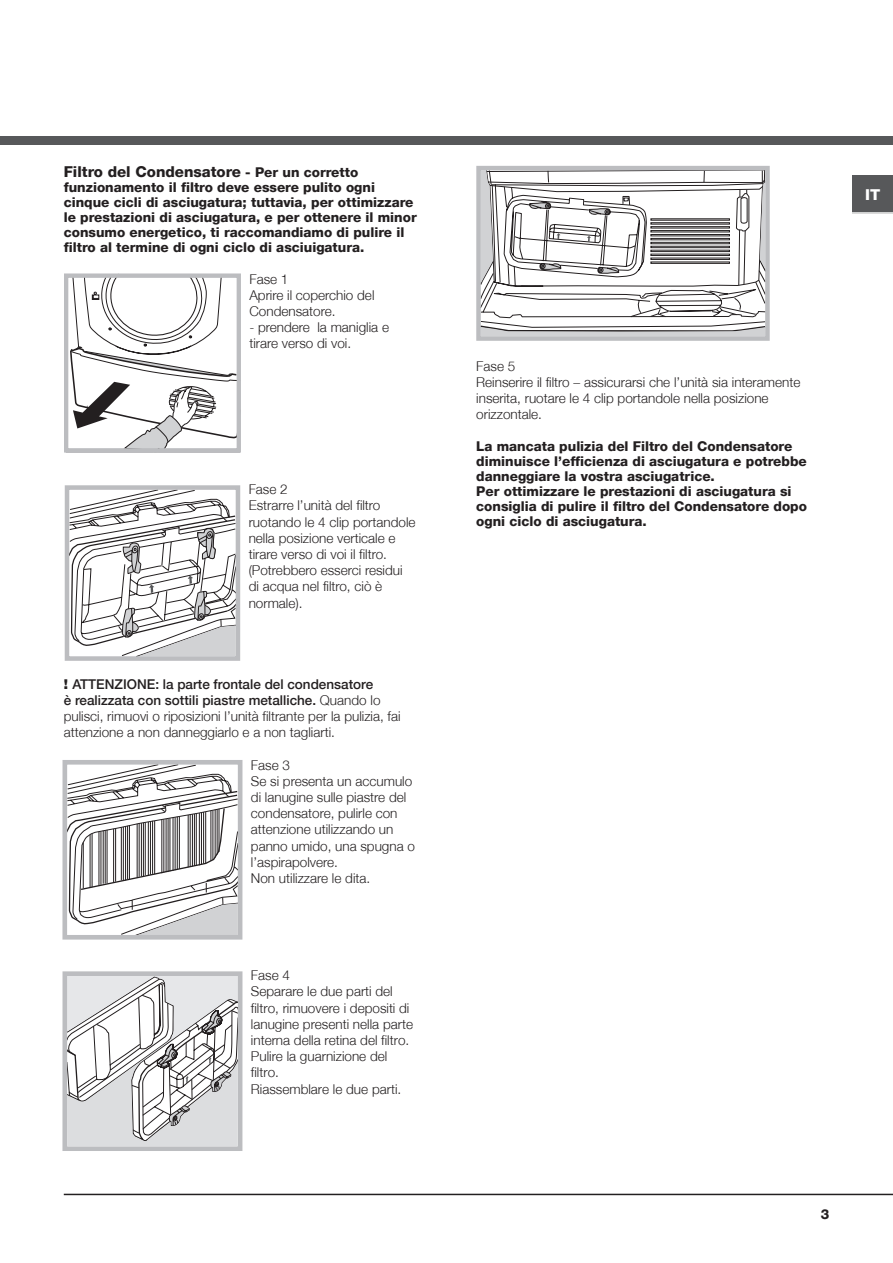
<style>
.page{position:relative;width:893px;height:1263px;background:#fff}
.page>*{position:absolute;margin:0;border:0;box-sizing:border-box;transform-origin:0 0}
.t1{font:800 15px "Helvetica Neue";color:#231f20}
.t2{font:800 15px "Helvetica Neue";color:#fff;scale:1.05 1}
.t3{font:300 13.5px/16.2px "Helvetica Neue";color:#231f20}
.t4{font:800 13.5px/15px "Helvetica Neue";color:#231f20}
.s1{font-size:13.5px}
.s2{font-weight:900}
.s3{font-weight:500}
</style>
<div class="page">
<hr style="left:64px;top:1194px;width:829px;height:1px;background:#231f20">
<div style="left:853px;top:175px;width:40px;height:38px;background:#57585a"></div>
<div style="left:0;top:136px;width:893px;height:9px;background:#57585a"></div>
<hr style="left:829px;top:212px;width:64px;height:2px;background:#fff">
<svg style="left:65px;top:273px;width:176px;height:179px"></svg>
<div style="left:65px;top:485px;width:175px;height:176px;border:5px solid #bcbdc0"></div>
<svg style="left:67px;top:489px;width:171px;height:168px"></svg>
<div style="left:62px;top:760px;width:180px;height:179px;border:5px solid #bcbdc0"></div>
<svg style="left:65px;top:764px;width:175px;height:172px"></svg>
<hr style="left:83px;top:842px;width:1px;height:46px;background:#231f20">
<hr style="left:90px;top:835px;width:1px;height:53px;background:#231f20">
<hr style="left:92px;top:834px;width:1px;height:53px;background:#231f20">
<hr style="left:99px;top:832px;width:1px;height:53px;background:#231f20">
<hr style="left:101px;top:831px;width:1px;height:54px;background:#231f20">
<hr style="left:103px;top:831px;width:1px;height:53px;background:#231f20">
<hr style="left:105px;top:830px;width:1px;height:53px;background:#231f20">
<hr style="left:107px;top:830px;width:1px;height:53px;background:#231f20">
<hr style="left:113px;top:829px;width:1px;height:53px;background:#231f20">
<hr style="left:115px;top:828px;width:1px;height:54px;background:#231f20">
<hr style="left:121px;top:827px;width:1px;height:53px;background:#231f20">
<hr style="left:123px;top:827px;width:1px;height:53px;background:#231f20">
<hr style="left:125px;top:826px;width:1px;height:54px;background:#231f20">
<hr style="left:127px;top:826px;width:1px;height:53px;background:#231f20">
<hr style="left:129px;top:825px;width:1px;height:54px;background:#231f20">
<hr style="left:137px;top:824px;width:1px;height:53px;background:#231f20">
<hr style="left:139px;top:823px;width:1px;height:54px;background:#231f20">
<hr style="left:141px;top:823px;width:1px;height:53px;background:#231f20">
<hr style="left:143px;top:823px;width:1px;height:53px;background:#231f20">
<hr style="left:145px;top:822px;width:1px;height:53px;background:#231f20">
<hr style="left:148px;top:822px;width:1px;height:53px;background:#231f20">
<hr style="left:150px;top:821px;width:1px;height:54px;background:#231f20">
<hr style="left:152px;top:821px;width:1px;height:53px;background:#231f20">
<hr style="left:154px;top:821px;width:1px;height:53px;background:#231f20">
<hr style="left:162px;top:820px;width:1px;height:53px;background:#231f20">
<hr style="left:164px;top:819px;width:1px;height:53px;background:#231f20">
<hr style="left:166px;top:819px;width:1px;height:53px;background:#231f20">
<hr style="left:168px;top:819px;width:1px;height:53px;background:#231f20">
<hr style="left:170px;top:818px;width:1px;height:53px;background:#231f20">
<hr style="left:173px;top:818px;width:1px;height:53px;background:#231f20">
<hr style="left:175px;top:817px;width:1px;height:53px;background:#231f20">
<hr style="left:177px;top:817px;width:1px;height:53px;background:#231f20">
<hr style="left:179px;top:817px;width:1px;height:52px;background:#231f20">
<hr style="left:188px;top:815px;width:1px;height:52px;background:#231f20">
<hr style="left:190px;top:814px;width:1px;height:53px;background:#231f20">
<hr style="left:192px;top:814px;width:1px;height:52px;background:#231f20">
<hr style="left:194px;top:814px;width:1px;height:52px;background:#231f20">
<hr style="left:196px;top:813px;width:1px;height:52px;background:#231f20">
<hr style="left:199px;top:813px;width:1px;height:52px;background:#231f20">
<hr style="left:201px;top:812px;width:1px;height:52px;background:#231f20">
<hr style="left:203px;top:812px;width:1px;height:52px;background:#231f20">
<hr style="left:205px;top:812px;width:1px;height:51px;background:#231f20">
<hr style="left:211px;top:811px;width:1px;height:50px;background:#231f20">
<hr style="left:213px;top:810px;width:1px;height:50px;background:#231f20">
<hr style="left:215px;top:810px;width:1px;height:48px;background:#231f20">
<hr style="left:217px;top:809px;width:1px;height:45px;background:#231f20">
<hr style="left:219px;top:809px;width:1px;height:43px;background:#231f20">
<div style="left:476px;top:166px;width:294px;height:175px;border:5px solid #bcbdc0"></div>
<svg style="left:478px;top:169px;width:289px;height:167px"></svg>
<div style="left:62px;top:971px;width:180px;height:180px;border:5px solid #bcbdc0"></div>
<svg style="left:65px;top:975px;width:177px;height:171px"></svg>
<p class="t1" style="left:64px;top:163px;width:296px">Filtro del Condensatore <span class="s1">- Per un corretto</span></p>
<p class="t4" style="left:64px;top:180px;width:354px">funzionamento il filtro deve essere pulito ogni cinque cicli di asciugatura; tuttavia, per ottimizzare le prestazioni di asciugatura, e per ottenere il minor consumo energetico, ti raccomandiamo di pulire il filtro al termine di ogni ciclo di asciuigatura.</p>
<p class="t3" style="left:249px;top:270px;width:127px">Fase 1<br>Aprire il coperchio del<br>Condensatore.</p>
<p class="t3" style="left:249px;top:319px;width:141px">- prendere la maniglia e tirare verso di voi.</p>
<p class="t3" style="left:249px;top:481px;width:168px">Fase 2<br>Estrarre l’unità del filtro ruotando le 4 clip portandole nella posizione verticale e tirare verso di voi il filtro. (Potrebbero esserci residui di acqua nel filtro, ciò è normale).</p>
<p class="t3" style="left:64px;top:675px;width:338px"><span class="s2">!</span> <span class="s3">ATTENZIONE: la parte frontale del condensatore<br>è realizzata con sottili piastre metalliche.</span> Quando lo pulisci, rimuovi o riposizioni l’unità filtrante per la pulizia, fai attenzione a non danneggiarlo e a non tagliarti.</p>
<p class="t3" style="left:251px;top:756px;width:166px">Fase 3<br>Se si presenta un accumulo di lanugine sulle piastre del condensatore, pulirle con attenzione utilizzando un panno umido, una spugna o l’aspirapolvere.<br>Non utilizzare le dita.</p>
<p class="t3" style="left:251px;top:967px;width:164px">Fase 4<br>Separare le due parti del filtro, rimuovere i depositi di lanugine presenti nella parte interna della retina del filtro.<br>Pulire la guarnizione del filtro.<br>Riassemblare le due parti.</p>
<p class="t2" style="left:865px;top:185px;width:16px">IT</p>
<p class="t3" style="left:476px;top:358px;width:326px">Fase 5<br>Reinserire il filtro – assicurarsi che l’unità sia interamente inserita, ruotare le 4 clip portandole nella posizione orizzontale.</p>
<p class="t4" style="left:476px;top:438px;width:332px">La mancata pulizia del Filtro del Condensatore diminuisce l’efficienza di asciugatura e potrebbe danneggiare la vostra asciugatrice.<br>Per ottimizzare le prestazioni di asciugatura si consiglia di pulire il filtro del Condensatore dopo ogni ciclo di asciugatura.</p>
<p class="t4" style="left:821px;top:1206px;width:10px">3</p>
</div>
